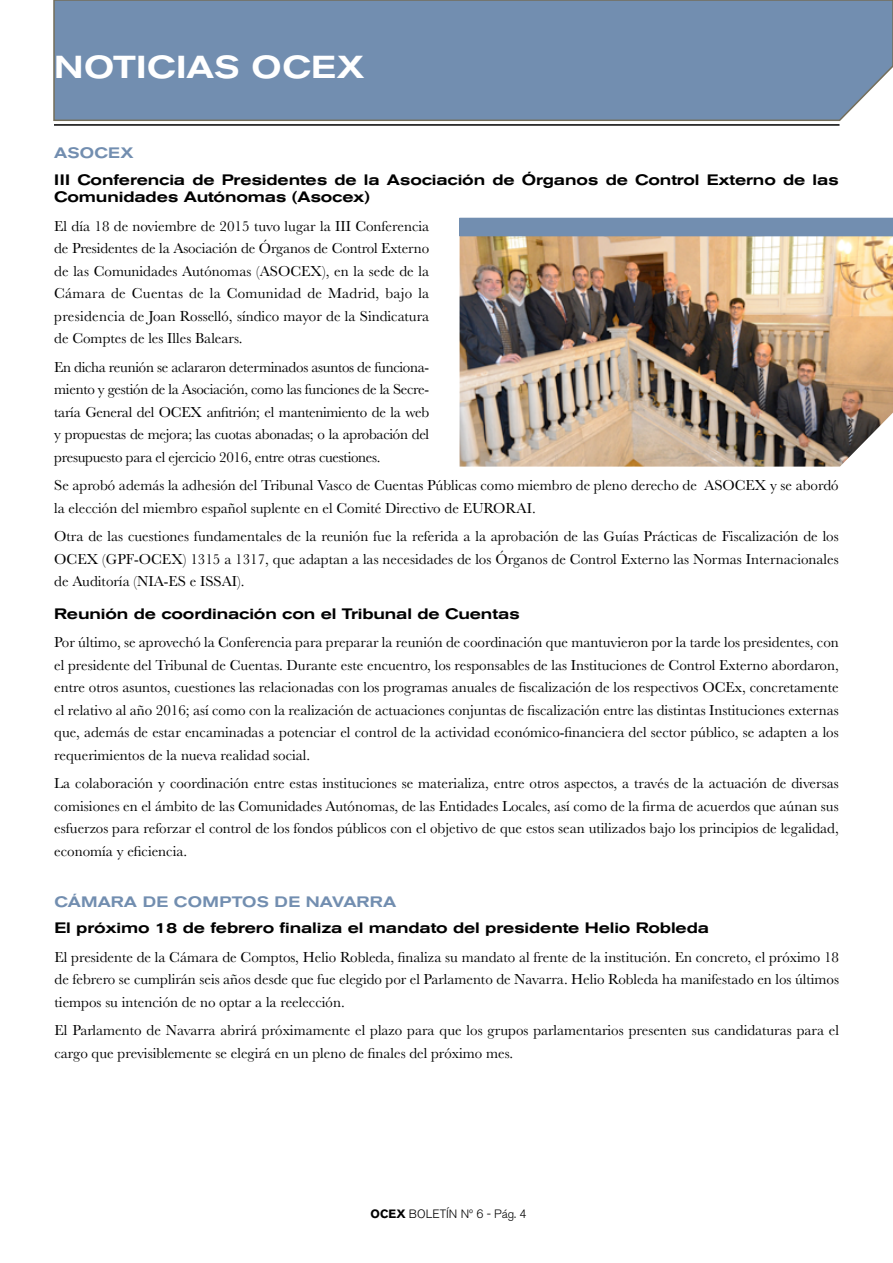
<style>
.page{position:relative;width:893px;height:1263px;background:#fff}
.page>*{position:absolute;margin:0;border:0;box-sizing:border-box;transform-origin:0 0}
.t1{font:500 expanded 31.5px "Akzidenz Grotesk BE";letter-spacing:.02em;color:#fff}
.t2{font:15px/22.5px "Baskerville";color:#000;text-align:justify}
.t3{font:500 expanded 15px/17.2px "Akzidenz Grotesk BE";letter-spacing:-.01em;color:#000}
.t4{font:500 expanded 15px "Akzidenz Grotesk BE";letter-spacing:.02em;color:#728eb0}
.t5{font:300 12px "Akzidenz Grotesk BE";color:#000}
.s1{font-weight:700}
</style>
<div class="page">
<div style="left:53px;top:0;width:840px;height:121px;background:#728eb0"></div>
<hr style="left:54px;top:124px;width:785px;height:2px;background:#000">
<img style="left:460px;top:236px;width:433px;height:231px">
<div style="left:460px;top:218px;width:433px;height:18px;background:#728eb0"></div>
<h1 class="t1" style="left:54px;top:48px;width:312px">NOTICIAS OCEX</h1>
<p class="t4" style="left:54px;top:144px;width:81px">ASOCEX</p>
<p class="t3" style="left:54px;top:171px;width:786px">III Conferencia de Presidentes de la Asociación de Órganos de Control Externo de las<br>Comunidades Autónomas (Asocex)</p>
<p class="t2" style="left:54px;top:215px;width:377px">El día 18 de noviembre de 2015 tuvo lugar la III Conferencia de Presidentes de la Asociación de Órganos de Control Externo de las Comunidades Autónomas (ASOCEX), en la sede de la Cámara de Cuentas de la Comunidad de Madrid, bajo la presidencia de Joan Rosselló, síndico mayor de la Sindicatura de Comptes de les Illes Balears.</p>
<p class="t2" style="left:54px;top:356px;width:377px">En dicha reunión se aclararon determinados asuntos de funciona&shy;miento y gestión de la Asociación, como las funciones de la Secre&shy;taría General del OCEX anfitrión; el mantenimiento de la web y propuestas de mejora; las cuotas abonadas; o la aprobación del presupuesto para el ejercicio 2016, entre otras cuestiones.</p>
<p class="t2" style="left:54px;top:474px;width:786px">Se aprobó además la adhesión del Tribunal Vasco de Cuentas Públicas como miembro de pleno derecho de ASOCEX y se abordó la elección del miembro español suplente en el Comité Directivo de EURORAI.</p>
<p class="t2" style="left:54px;top:525px;width:786px">Otra de las cuestiones fundamentales de la reunión fue la referida a la aprobación de las Guías Prácticas de Fiscalización de los OCEX (GPF-OCEX) 1315 a 1317, que adaptan a las necesidades de los Órganos de Control Externo las Normas Internacionales de Auditoría (NIA-ES e ISSAI).</p>
<p class="t3" style="left:54px;top:605px;width:467px">Reunión de coordinación con el Tribunal de Cuentas</p>
<p class="t2" style="left:54px;top:631px;width:786px">Por último, se aprovechó la Conferencia para preparar la reunión de coordinación que mantuvieron por la tarde los presidentes, con el presidente del Tribunal de Cuentas. Durante este encuentro, los responsables de las Instituciones de Control Externo abordaron, entre otros asuntos, cuestiones las relacionadas con los programas anuales de fiscalización de los respectivos OCEx, concretamente el relativo al año 2016; así como con la realización de actuaciones conjuntas de fiscalización entre las distintas Instituciones externas que, además de estar encaminadas a potenciar el control de la actividad económico-financiera del sector público, se adapten a los requerimientos de la nueva realidad social.</p>
<p class="t2" style="left:54px;top:772px;width:786px">La colaboración y coordinación entre estas instituciones se materializa, entre otros aspectos, a través de la actuación de diversas comisiones en el ámbito de las Comunidades Autónomas, de las Entidades Locales, así como de la firma de acuerdos que aúnan sus esfuerzos para reforzar el control de los fondos públicos con el objetivo de que estos sean utilizados bajo los principios de legalidad, economía y eficiencia.</p>
<p class="t4" style="left:55px;top:892px;width:343px">CÁMARA DE COMPTOS DE NAVARRA</p>
<p class="t3" style="left:55px;top:920px;width:656px">El próximo 18 de febrero finaliza el mandato del presidente Helio Robleda</p>
<p class="t2" style="left:55px;top:946px;width:786px">El presidente de la Cámara de Comptos, Helio Robleda, finaliza su mandato al frente de la institución. En concreto, el próximo 18 de febrero se cumplirán seis años desde que fue elegido por el Parlamento de Navarra. Helio Robleda ha manifestado en los últimos tiempos su intención de no optar a la reelección.</p>
<p class="t2" style="left:55px;top:1019px;width:786px">El Parlamento de Navarra abrirá próximamente el plazo para que los grupos parlamentarios presenten sus candidaturas para el cargo que previsiblemente se elegirá en un pleno de finales del próximo mes.</p>
<p class="t5" style="left:371px;top:1207px;width:157px"><span class="s1">OCEX</span> BOLETÍN Nº 6 - Pág. 4</p>
</div>
